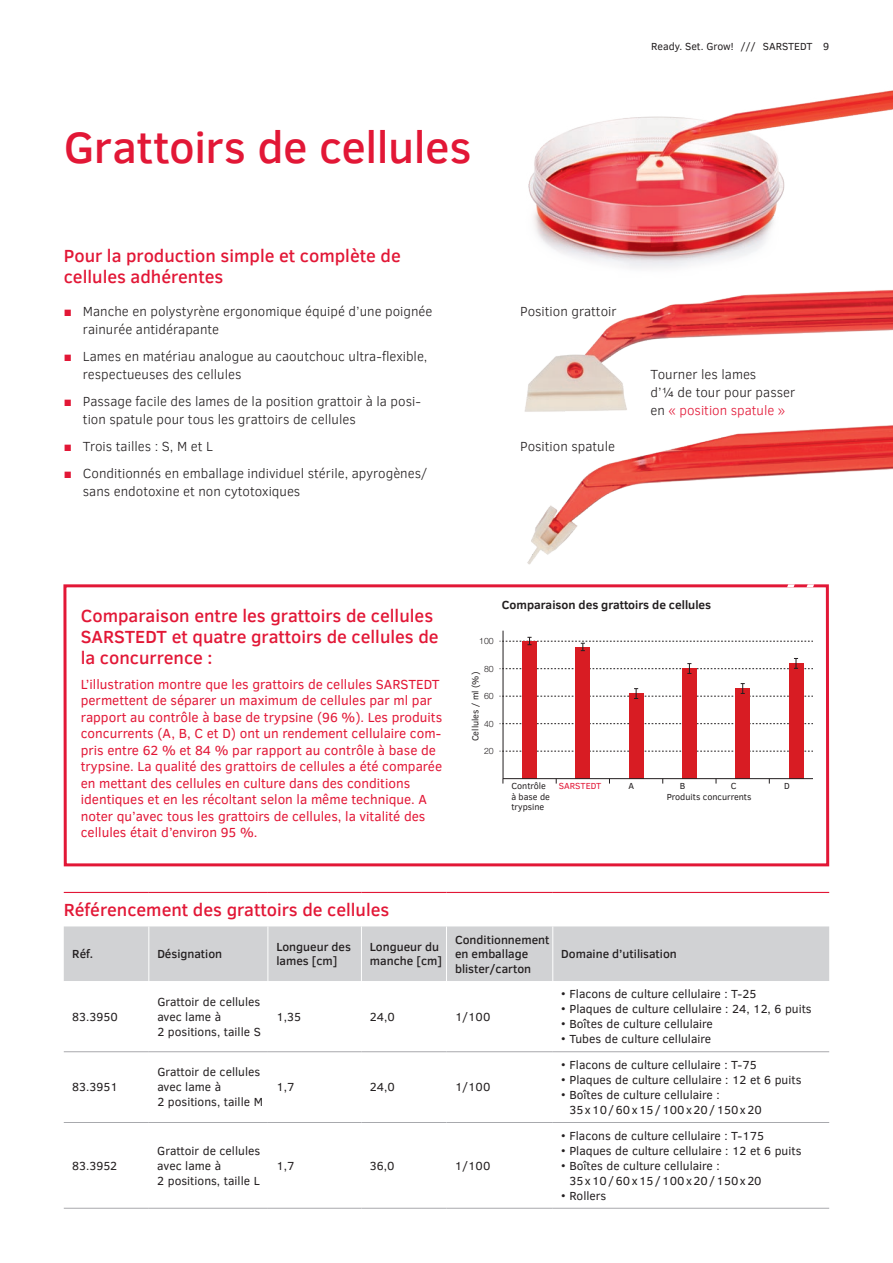
<style>
.page{position:relative;width:893px;height:1263px;background:#fff}
.page>*{position:absolute;margin:0;border:0;box-sizing:border-box;transform-origin:0 0}
.t1{font:500 45px "Clear Sans";letter-spacing:-.01em;color:#e21736}
.t2{font:500 18px/21px "Clear Sans";color:#e21736}
.t3{font:13.5px/16.5px "Clear Sans";color:#e21736}
.t4{font:300 13.5px/18px "Clear Sans";color:#231f20}
.t5{font:12px/15px "Clear Sans";color:#231f20}
.t6{font:500 12px/14.4px "Clear Sans";color:#231f20}
.t7{font:700 12px "Clear Sans";color:#231f20}
.t8{font:10.5px "Clear Sans";color:#231f20}
.t9{font:300 10.5px "Helvetica Neue";color:#231f20}
.t10{font:9px/10.5px "Clear Sans";color:#231f20}
.t11{font:9px "Clear Sans";color:#e21736}
.t12{font:300 8.7px/9.6px "Helvetica Neue";color:#231f20;text-align:center}
.t13{font:500 8.7px "Helvetica Neue";color:#d81c23}
.s1{font-weight:400;color:#e21736}
.s2{color:#e21736}
</style>
<div class="page">
<img style="left:524px;top:290px;width:369px;height:122px">
<img style="left:527px;top:425px;width:366px;height:140px">
<div style="left:63px;top:584px;width:766px;height:282px;border:3px solid #e21736"></div>
<svg style="left:787px;top:584px;width:8px;height:3px"></svg>
<svg style="left:806px;top:584px;width:8px;height:3px"></svg>
<hr style="left:503px;top:631px;width:1px;height:148px;background:#231f20">
<svg style="left:500px;top:751px;width:312px;height:1px"></svg>
<svg style="left:500px;top:723px;width:312px;height:1px"></svg>
<div style="left:522px;top:641px;width:15px;height:138px;background:#d81c23"></div>
<div style="left:735px;top:688px;width:15px;height:91px;background:#d81c23"></div>
<div style="left:789px;top:663px;width:14px;height:116px;background:#d81c23"></div>
<div style="left:682px;top:668px;width:15px;height:111px;background:#d81c23"></div>
<div style="left:629px;top:694px;width:14px;height:85px;background:#d81c23"></div>
<div style="left:575px;top:647px;width:15px;height:132px;background:#d81c23"></div>
<svg style="left:500px;top:637px;width:312px;height:14px"></svg>
<svg style="left:500px;top:683px;width:312px;height:16px"></svg>
<svg style="left:500px;top:658px;width:312px;height:16px"></svg>
<hr style="left:503px;top:778px;width:309px;height:1px;background:#231f20">
<div style="left:64px;top:926px;width:765px;height:55px;background:#d1d2d4"></div>
<hr style="left:64px;top:892px;width:85px;height:1px;background:#e21736">
<hr style="left:149px;top:892px;width:119px;height:1px;background:#e21736">
<hr style="left:268px;top:892px;width:93px;height:1px;background:#e21736">
<hr style="left:361px;top:892px;width:85px;height:1px;background:#e21736">
<hr style="left:446px;top:892px;width:107px;height:1px;background:#e21736">
<hr style="left:553px;top:892px;width:276px;height:1px;background:#e21736">
<hr style="left:64px;top:1051px;width:85px;height:1px;background:#a8a9ad">
<hr style="left:149px;top:1051px;width:119px;height:1px;background:#a8a9ad">
<hr style="left:268px;top:1051px;width:93px;height:1px;background:#a8a9ad">
<hr style="left:361px;top:1051px;width:85px;height:1px;background:#a8a9ad">
<hr style="left:446px;top:1051px;width:107px;height:1px;background:#a8a9ad">
<hr style="left:553px;top:1051px;width:276px;height:1px;background:#a8a9ad">
<hr style="left:64px;top:1122px;width:85px;height:1px;background:#a8a9ad">
<hr style="left:149px;top:1122px;width:119px;height:1px;background:#a8a9ad">
<hr style="left:268px;top:1122px;width:93px;height:1px;background:#a8a9ad">
<hr style="left:361px;top:1122px;width:85px;height:1px;background:#a8a9ad">
<hr style="left:446px;top:1122px;width:107px;height:1px;background:#a8a9ad">
<hr style="left:553px;top:1122px;width:276px;height:1px;background:#a8a9ad">
<hr style="left:64px;top:1208px;width:85px;height:1px;background:#a8a9ad">
<hr style="left:149px;top:1208px;width:119px;height:1px;background:#a8a9ad">
<hr style="left:268px;top:1208px;width:93px;height:1px;background:#a8a9ad">
<hr style="left:361px;top:1208px;width:85px;height:1px;background:#a8a9ad">
<hr style="left:446px;top:1208px;width:107px;height:1px;background:#a8a9ad">
<hr style="left:553px;top:1208px;width:276px;height:1px;background:#a8a9ad">
<hr style="left:148px;top:926px;width:1px;height:55px;background:#fff">
<hr style="left:267px;top:926px;width:1px;height:55px;background:#fff">
<hr style="left:361px;top:926px;width:1px;height:55px;background:#fff">
<hr style="left:446px;top:926px;width:1px;height:55px;background:#fff">
<hr style="left:552px;top:926px;width:1px;height:55px;background:#fff">
<img style="left:528px;top:90px;width:365px;height:178px">
<h1 class="t1" style="left:64px;top:116px;width:409px">Grattoirs de cellules</h1>
<h2 class="t2" style="left:64px;top:245px;width:338px">Pour la production simple et complète de cellules adhérentes</h2>
<p class="t4" style="left:83px;top:302px;width:351px;text-indent:-19px"><span class="s1">■</span> Manche en polystyrène ergonomique équipé d’une poignée rainurée antidérapante</p>
<p class="t4" style="left:83px;top:347px;width:346px;text-indent:-19px"><span class="s1">■</span> Lames en matériau analogue au caoutchouc ultra-flexible, respectueuses des cellules</p>
<p class="t4" style="left:83px;top:392px;width:340px;text-indent:-19px"><span class="s1">■</span> Passage facile des lames de la position grattoir à la posi&shy;tion spatule pour tous les grattoirs de cellules</p>
<p class="t4" style="left:64px;top:437px;width:151px"><span class="s1">■</span> Trois tailles : S, M et L</p>
<p class="t4" style="left:83px;top:464px;width:346px;text-indent:-19px"><span class="s1">■</span> Conditionnés en emballage individuel stérile, apyrogènes/ sans endotoxine et non cytotoxiques</p>
<p class="t8" style="left:651px;top:39px;width:179px">Ready. Set. Grow! /// SARSTEDT 9</p>
<p class="t4" style="left:520px;top:302px;width:98px">Position grattoir</p>
<p class="t4" style="left:520px;top:437px;width:96px">Position spatule</p>
<p class="t4" style="left:651px;top:365px;width:146px">Tourner les lames<br>d’¼ de tour pour passer en <span class="s2">« position spatule »</span></p>
<h2 class="t2" style="left:81px;top:605px;width:359px">Comparaison entre les grattoirs de cellules<br>SARSTEDT et quatre grattoirs de cellules de la concurrence :</h2>
<p class="t3" style="left:81px;top:676px;width:363px">L’illustration montre que les grattoirs de cellules SARSTEDT permettent de séparer un maximum de cellules par ml par rapport au contrôle à base de trypsine (96 %). Les produits concurrents (A, B, C et D) ont un rendement cellulaire com&shy;pris entre 62 % et 84 % par rapport au contrôle à base de trypsine. La qualité des grattoirs de cellules a été comparée en mettant des cellules en culture dans des conditions identiques et en les récoltant selon la même technique. A noter qu’avec tous les grattoirs de cellules, la vitalité des cellules était d’environ 95 %.</p>
<p class="t7" style="left:502px;top:596px;width:211px">Comparaison des grattoirs de cellules</p>
<p class="t9" style="left:592px;top:600px;width:103px">Zellschaber - Vergleich</p>
<p class="t12" style="left:479px;top:636px;width:16px">100</p>
<p class="t12" style="left:484px;top:664px;width:11px">80</p>
<p class="t12" style="left:484px;top:691px;width:11px">60</p>
<p class="t12" style="left:484px;top:718px;width:11px">40</p>
<p class="t12" style="left:484px;top:746px;width:11px">20</p>
<p class="t10" style="left:470px;top:741px;width:71px;rotate:-90deg">Cellules / ml (%)</p>
<p class="t10" style="left:511px;top:781px;width:40px">Contrôle à base de trypsine</p>
<p class="t10" style="left:731px;top:781px;width:7px">C</p>
<p class="t10" style="left:784px;top:781px;width:7px">D</p>
<p class="t11" style="left:559px;top:780px;width:44px">SARSTEDT</p>
<p class="t10" style="left:628px;top:781px;width:7px">A</p>
<p class="t10" style="left:667px;top:781px;width:86px;text-indent:13px">B<br>Produits concurrents</p>
<p class="t13" style="left:560px;top:782px;width:47px">SARSTEDT</p>
<p class="t12" style="left:633px;top:782px;width:7px">A</p>
<p class="t12" style="left:513px;top:782px;width:34px">Trypsin<br>Kontrolle</p>
<p class="t12" style="left:690px;top:792px;width:54px">Wettbewerber</p>
<h2 class="t2" style="left:64px;top:899px;width:327px">Référencement des grattoirs de cellules</h2>
<p class="t6" style="left:72px;top:946px;width:22px">Réf.</p>
<p class="t6" style="left:157px;top:946px;width:66px">Désignation</p>
<p class="t6" style="left:276px;top:939px;width:76px">Longueur des lames [cm]</p>
<p class="t6" style="left:370px;top:939px;width:74px">Longueur du manche [cm]</p>
<p class="t6" style="left:455px;top:932px;width:96px">Conditionnement en emballage blister/carton</p>
<p class="t5" style="left:72px;top:1009px;width:47px">83.3950</p>
<p class="t5" style="left:157px;top:994px;width:105px">Grattoir de cellules avec lame à<br>2 positions, taille S</p>
<p class="t5" style="left:276px;top:1009px;width:26px">1,35</p>
<p class="t5" style="left:370px;top:1009px;width:27px">24,0</p>
<p class="t5" style="left:455px;top:1009px;width:37px">1/100</p>
<p class="t5" style="left:72px;top:1080px;width:47px">83.3951</p>
<p class="t5" style="left:157px;top:1065px;width:107px">Grattoir de cellules avec lame à<br>2 positions, taille M</p>
<p class="t5" style="left:276px;top:1080px;width:20px">1,7</p>
<p class="t5" style="left:370px;top:1080px;width:27px">24,0</p>
<p class="t5" style="left:455px;top:1080px;width:37px">1/100</p>
<p class="t5" style="left:72px;top:1158px;width:47px">83.3952</p>
<p class="t5" style="left:157px;top:1143px;width:104px">Grattoir de cellules avec lame à<br>2 positions, taille L</p>
<p class="t5" style="left:276px;top:1158px;width:20px">1,7</p>
<p class="t5" style="left:370px;top:1158px;width:26px">36,0</p>
<p class="t5" style="left:455px;top:1158px;width:37px">1/100</p>
<p class="t6" style="left:561px;top:946px;width:117px">Domaine d’utilisation</p>
<p class="t5" style="left:561px;top:986px;width:197px">• Flacons de culture cellulaire : T-25</p>
<p class="t5" style="left:561px;top:1001px;width:252px">• Plaques de culture cellulaire : 24, 12, 6 puits</p>
<p class="t5" style="left:561px;top:1016px;width:153px">• Boîtes de culture cellulaire</p>
<p class="t5" style="left:561px;top:1031px;width:151px">• Tubes de culture cellulaire</p>
<p class="t5" style="left:561px;top:1057px;width:197px">• Flacons de culture cellulaire : T-75</p>
<p class="t5" style="left:561px;top:1072px;width:242px">• Plaques de culture cellulaire : 12 et 6 puits</p>
<p class="t5" style="left:569px;top:1087px;width:194px;text-indent:-8px">• Boîtes de culture cellulaire :<br>35x10/60x15/100x20/150x20</p>
<p class="t5" style="left:561px;top:1128px;width:204px">• Flacons de culture cellulaire : T-175</p>
<p class="t5" style="left:561px;top:1143px;width:242px">• Plaques de culture cellulaire : 12 et 6 puits</p>
<p class="t5" style="left:569px;top:1158px;width:194px;text-indent:-8px">• Boîtes de culture cellulaire :<br>35x10/60x15/100x20/150x20</p>
<p class="t5" style="left:561px;top:1188px;width:46px">• Rollers</p>
</div>
